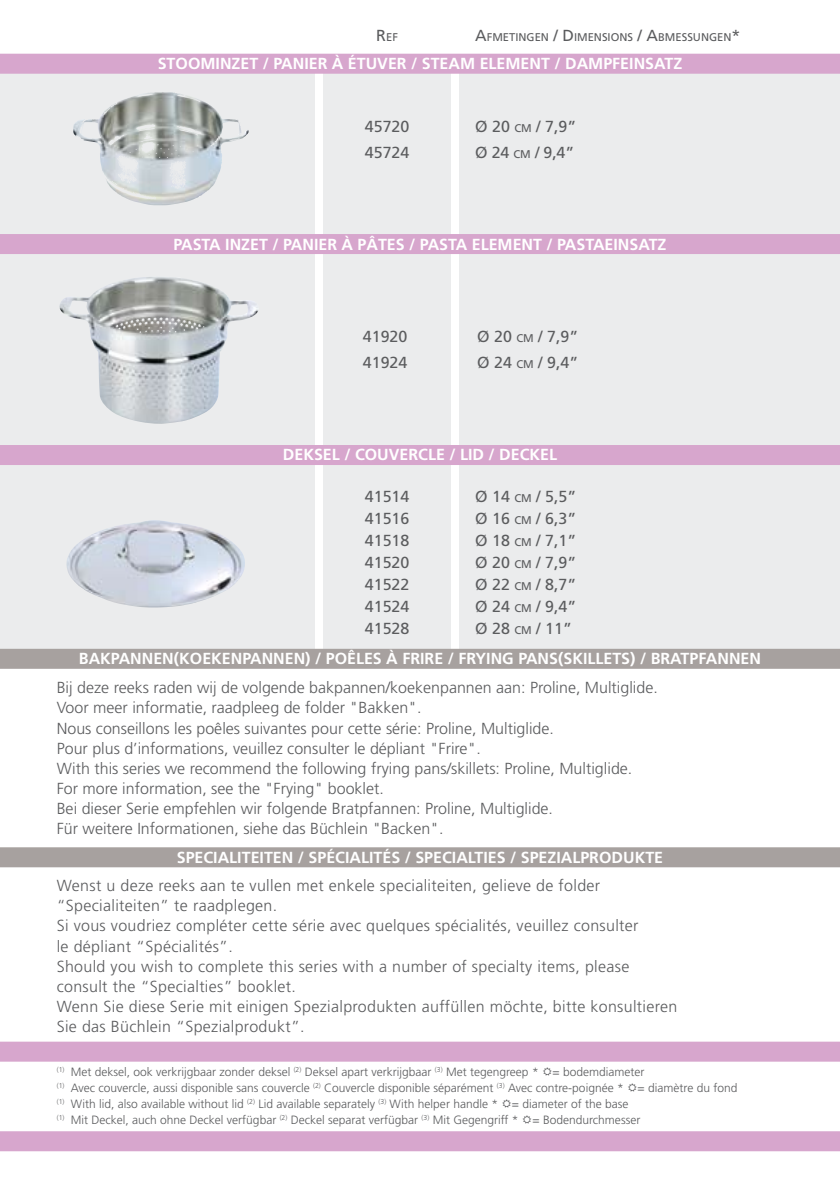
<style>
.page{position:relative;width:840px;height:1191px;background:#fff}
.page>*{position:absolute;margin:0;border:0;box-sizing:border-box;transform-origin:0 0}
.t1{font:300 16px/20.2px "Frutiger";color:#5b5c5e}
.t2{font:300 16px/20.2px "Frutiger";letter-spacing:.02em;color:#5b5c5e}
.t3{font:16px "Frutiger";color:#5b5c5e}
.t4{font:700 16px "Frutiger";color:#fff}
.t5{font:700 16px "Frutiger";color:#fff}
.t6{font:300 12px/16px "Frutiger";color:#5b5c5e}
.t7{font:11.2px "Frutiger";color:#5b5c5e}
.s1{font-size:16px}
.s2{font-size:11.2px}
</style>
<div class="page">
<div style="left:0;top:57px;width:315px;height:603px;background:#ebeced"></div>
<div style="left:323px;top:62px;width:127px;height:598px;background:#ebeced"></div>
<div style="left:459px;top:64px;width:380px;height:596px;background:#ebeced"></div>
<div style="left:0;top:847px;width:839px;height:20px;background:#a7a19f"></div>
<div style="left:0;top:1041px;width:839px;height:20px;background:#d7a6cd"></div>
<div style="left:0;top:1131px;width:839px;height:20px;background:#d7a6cd"></div>
<div style="left:0;top:445px;width:839px;height:20px;background:#d7a6cd"></div>
<img style="left:66px;top:520px;width:179px;height:88px">
<div style="left:0;top:54px;width:839px;height:20px;background:#d7a6cd"></div>
<img style="left:73px;top:92px;width:89px;height:55px">
<div style="left:0;top:234px;width:839px;height:20px;background:#d7a6cd"></div>
<img style="left:59px;top:277px;width:199px;height:147px">
<div style="left:0;top:649px;width:839px;height:20px;background:#a7a19f"></div>
<p class="t7" style="left:376px;top:30px;width:23px"><span class="s1">R</span>EF</p>
<p class="t7" style="left:475px;top:30px;width:266px"><span class="s1">A</span>FMETINGEN <span class="s1">/ D</span>IMENSIONS <span class="s1">/ A</span>BMESSUNGEN<span class="s1">*</span></p>
<p class="t4" style="left:158px;top:54px;width:11px">STOOMINZET</p>
<p class="t4" style="left:263px;top:54px;width:21px">/ PANIER</p>
<p class="t4" style="left:332px;top:54px;width:27px">À ÉTUVER</p>
<p class="t4" style="left:411px;top:54px;width:22px">/ STEAM</p>
<p class="t4" style="left:479px;top:54px;width:11px">ELEMENT</p>
<p class="t4" style="left:554px;top:54px;width:24px">/ DAMP</p>
<p class="t4" style="left:612px;top:54px;width:18px">FEINSATZ</p>
<p class="t3" style="left:364px;top:117px;width:46px">45720</p>
<p class="t3" style="left:475px;top:117px;width:103px">Ø 20 <span class="s2">CM</span> / 7,9”</p>
<p class="t3" style="left:364px;top:143px;width:46px">45724</p>
<p class="t3" style="left:475px;top:143px;width:100px">Ø 24 <span class="s2">CM</span> / 9,4”</p>
<p class="t4" style="left:173px;top:234px;width:11px">PASTA</p>
<p class="t4" style="left:225px;top:234px;width:10px">INZET</p>
<p class="t4" style="left:272px;top:234px;width:21px">/ PANIER</p>
<p class="t4" style="left:341px;top:234px;width:47px">À PÂTES</p>
<p class="t4" style="left:409px;top:234px;width:21px">/ PASTA</p>
<p class="t4" style="left:471px;top:234px;width:11px">ELEMENT</p>
<p class="t4" style="left:546px;top:234px;width:21px">/ PASTAEINSATZ</p>
<p class="t3" style="left:362px;top:327px;width:46px">41920</p>
<p class="t3" style="left:477px;top:327px;width:103px">Ø 20 <span class="s2">CM</span> / 7,9”</p>
<p class="t3" style="left:362px;top:353px;width:46px">41924</p>
<p class="t3" style="left:477px;top:353px;width:103px">Ø 24 <span class="s2">CM</span> / 9,4”</p>
<p class="t4" style="left:283px;top:445px;width:11px">DEKSEL</p>
<p class="t4" style="left:344px;top:445px;width:22px">/ COUVERCLE</p>
<p class="t4" style="left:449px;top:445px;width:19px">/ LID</p>
<p class="t4" style="left:488px;top:445px;width:22px">/ DECKEL</p>
<p class="t3" style="left:364px;top:487px;width:46px">41514</p>
<p class="t3" style="left:475px;top:487px;width:103px">Ø 14 <span class="s2">CM</span> / 5,5”</p>
<p class="t3" style="left:364px;top:509px;width:46px">41516</p>
<p class="t3" style="left:475px;top:509px;width:103px">Ø 16 <span class="s2">CM</span> / 6,3”</p>
<p class="t3" style="left:364px;top:531px;width:46px">41518</p>
<p class="t3" style="left:475px;top:531px;width:103px">Ø 18 <span class="s2">CM</span> / 7,1”</p>
<p class="t3" style="left:364px;top:553px;width:46px">41520</p>
<p class="t3" style="left:475px;top:553px;width:103px">Ø 20 <span class="s2">CM</span> / 7,9”</p>
<p class="t3" style="left:364px;top:575px;width:46px">41522</p>
<p class="t3" style="left:475px;top:575px;width:103px">Ø 22 <span class="s2">CM</span> / 8,7”</p>
<p class="t3" style="left:364px;top:597px;width:46px">41524</p>
<p class="t3" style="left:475px;top:597px;width:103px">Ø 24 <span class="s2">CM</span> / 9,4”</p>
<p class="t3" style="left:364px;top:619px;width:46px">41528</p>
<p class="t3" style="left:475px;top:619px;width:98px">Ø 28 <span class="s2">CM</span> / 11”</p>
<p class="t5" style="left:79px;top:649px;width:12px">BAKPANNEN</p>
<p class="t5" style="left:174px;top:649px;width:17px">(KOEKENPANNEN</p>
<p class="t5" style="left:305px;top:649px;width:60px">) / POÊLES</p>
<p class="t5" style="left:386px;top:649px;width:25px">À FRIRE</p>
<p class="t5" style="left:447px;top:649px;width:81px">/ FRYIN G PANS</p>
<p class="t5" style="left:557px;top:649px;width:15px">(SKILLETS</p>
<p class="t5" style="left:630px;top:649px;width:32px">) / BRATPFANNEN</p>
<p class="t1" style="left:57px;top:677px;width:602px">Bij deze reeks raden wij de volgende bakpannen/koekenpannen aan: Proline, Multiglide.<br>Voor meer informatie, raadpleeg de folder "Bakken".<br>Nous conseillons les poêles suivantes pour cette série: Proline, Multiglide.<br>Pour plus d’informations, veuillez consulter le dépliant "Frire".<br>With this series we recommend the following frying pans/skillets: Proline, Multiglide.<br>For more information, see the "Frying" booklet.<br>Bei dieser Serie empfehlen wir folgende Bratpfannen: Proline, Multiglide.<br>Für weitere Informationen, siehe das Büchlein "Backen".</p>
<p class="t5" style="left:177px;top:847px;width:18px">SPECIALITEITEN</p>
<p class="t5" style="left:298px;top:847px;width:47px">/ SPÉCIALIT</p>
<p class="t5" style="left:382px;top:847px;width:51px">ÉS / SPECIALTIES</p>
<p class="t5" style="left:510px;top:847px;width:57px">/ SPEZIALPRO</p>
<p class="t5" style="left:611px;top:847px;width:23px">DUKTE</p>
<p class="t2" style="left:57px;top:875px;width:621px">Wenst u deze reeks aan te vullen met enkele specialiteiten, gelieve de folder “Specialiteiten” te raadplegen.<br>Si vous voudriez compléter cette série avec quelques spécialités, veuillez consulter<br>le dépliant “Spécialités”.<br>Should you wish to complete this series with a number of specialty items, please consult the “Specialties” booklet.<br>Wenn Sie diese Serie mit einigen Spezialprodukten auffüllen möchte, bitte konsultieren Sie das Büchlein “Spezialprodukt”.</p>
<p class="t6" style="left:57px;top:1064px;width:681px"><sup>(1)</sup> Met deksel, ook verkrijgbaar zonder deksel <sup>(2)</sup> Deksel apart verkrijgbaar <sup>(3)</sup> Met tegengreep * = bodemdiameter<br><sup>(1)</sup> Avec couvercle, aussi disponible sans couvercle <sup>(2)</sup> Couvercle disponible séparément <sup>(3)</sup> Avec contre-poignée * = diamètre du fond <sup>(1)</sup> With lid, also available without lid <sup>(2)</sup> Lid available separately <sup>(3)</sup> With helper handle * = diameter of the base<br><sup>(1)</sup> Mit Deckel, auch ohne Deckel verfügbar <sup>(2)</sup> Deckel separat verfügbar <sup>(3)</sup> Mit Gegengriff * = Bodendurchmesser</p>
</div>
